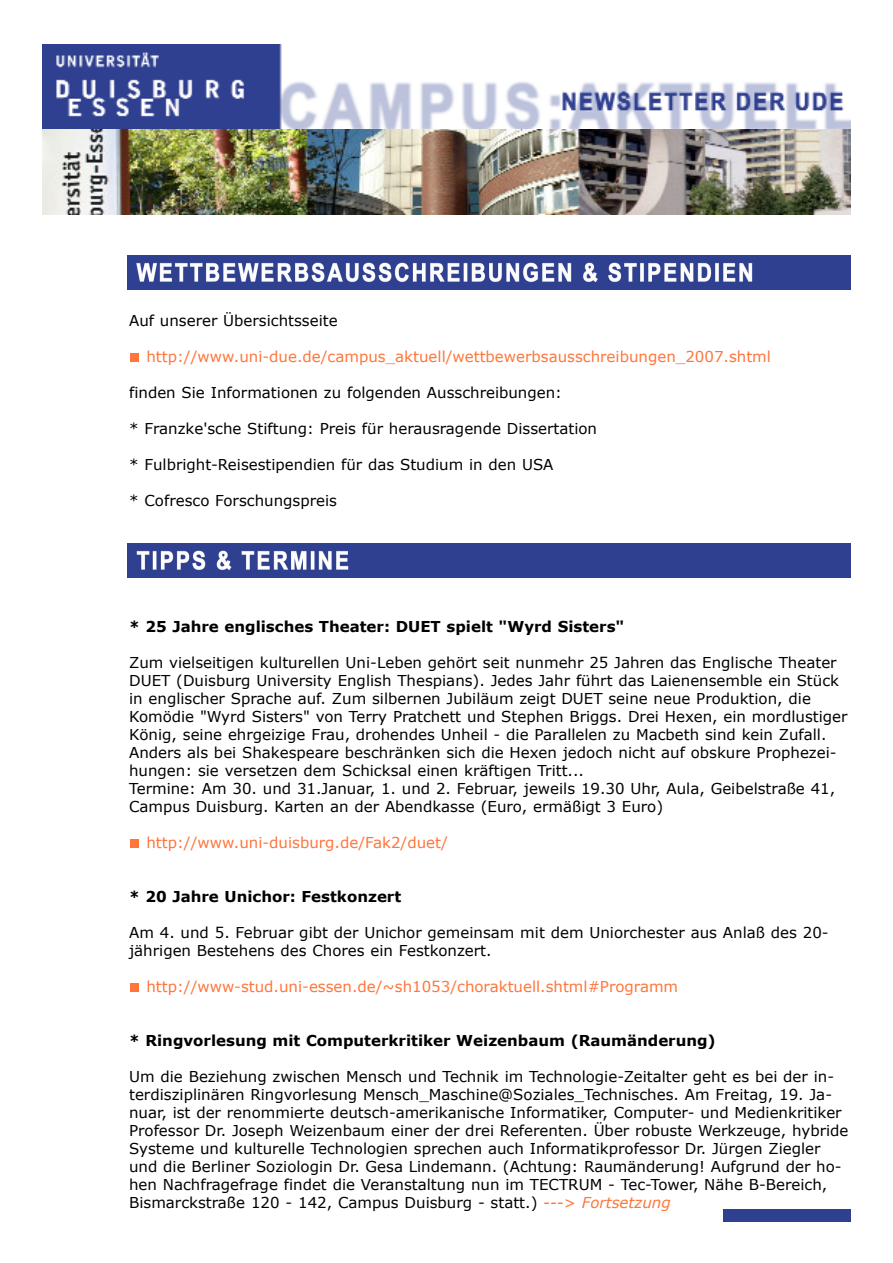
<style>
.page{position:relative;width:893px;height:1263px;background:#fff}
.page>*{position:absolute;margin:0;border:0;box-sizing:border-box;transform-origin:0 0}
.t1{font:15px/18px "Verdana";color:#000}
.t2{font:15px "Verdana";color:#ff753a}
.t3{font:700 15px "Verdana";color:#000}
.s1{font-style:italic;color:#ff753a}
</style>
<div class="page">
<img style="left:43px;top:44px;width:807px;height:85px">
<div style="left:131px;top:983px;width:8px;height:9px;background:#ff753a"></div>
<div style="left:131px;top:839px;width:8px;height:9px;background:#ff753a"></div>
<div style="left:131px;top:353px;width:8px;height:9px;background:#ff753a"></div>
<img style="left:43px;top:129px;width:807px;height:85px">
<div style="left:723px;top:1209px;width:127px;height:13px;background:#304090"></div>
<div style="left:128px;top:256px;width:722px;height:34px;background:#304090"></div>
<img style="left:136px;top:262px;width:617px;height:21px">
<div style="left:128px;top:544px;width:722px;height:34px;background:#304090"></div>
<img style="left:136px;top:550px;width:213px;height:21px">
<p class="t1" style="left:129px;top:311px;width:210px">Auf unserer Übersichtsseite</p>
<p class="t2" style="left:146px;top:346px;width:626px">http://www.uni-due.de/campus_aktuell/wettbewerbsausschreibungen_2007.shtml</p>
<p class="t1" style="left:129px;top:383px;width:434px">finden Sie Informationen zu folgenden Ausschreibungen:</p>
<p class="t1" style="left:129px;top:419px;width:469px">* Franzke'sche Stiftung: Preis für herausragende Dissertation</p>
<p class="t1" style="left:129px;top:455px;width:426px">* Fulbright-Reisestipendien für das Studium in den USA</p>
<p class="t1" style="left:129px;top:491px;width:209px">* Cofresco Forschungspreis</p>
<p class="t3" style="left:129px;top:616px;width:496px">* 25 Jahre englisches Theater: DUET spielt "Wyrd Sisters"</p>
<p class="t1" style="left:129px;top:653px;width:720px">Zum vielseitigen kulturellen Uni-Leben gehört seit nunmehr 25 Jahren das Englische Theater DUET (Duisburg University English Thespians). Jedes Jahr führt das Laienensemble ein Stück in englischer Sprache auf. Zum silbernen Jubiläum zeigt DUET seine neue Produktion, die Komödie "Wyrd Sisters" von Terry Pratchett und Stephen Briggs. Drei Hexen, ein mordlustiger König, seine ehrgeizige Frau, drohendes Unheil - die Parallelen zu Macbeth sind kein Zufall.<br>Anders als bei Shakespeare beschränken sich die Hexen jedoch nicht auf obskure Prophezei&shy;hungen: sie versetzen dem Schicksal einen kräftigen Tritt...<br>Termine: Am 30. und 31.Januar, 1. und 2. Februar, jeweils 19.30 Uhr, Aula, Geibelstraße 41, Campus Duisburg. Karten an der Abendkasse (Euro, ermäßigt 3 Euro)</p>
<p class="t2" style="left:146px;top:832px;width:303px">http://www.uni-duisburg.de/Fak2/duet/</p>
<p class="t3" style="left:129px;top:886px;width:273px">* 20 Jahre Unichor: Festkonzert</p>
<p class="t1" style="left:129px;top:923px;width:701px">Am 4. und 5. Februar gibt der Unichor gemeinsam mit dem Uniorchester aus Anlaß des 20- jährigen Bestehens des Chores ein Festkonzert.</p>
<p class="t2" style="left:146px;top:976px;width:533px">http://www-stud.uni-essen.de/~sh1053/choraktuell.shtml#Programm</p>
<p class="t3" style="left:129px;top:1030px;width:588px">* Ringvorlesung mit Computerkritiker Weizenbaum (Raumänderung)</p>
<p class="t1" style="left:129px;top:1067px;width:721px">Um die Beziehung zwischen Mensch und Technik im Technologie-Zeitalter geht es bei der in&shy;terdisziplinären Ringvorlesung Mensch_Maschine@Soziales_Technisches. Am Freitag, 19. Ja&shy;nuar, ist der renommierte deutsch-amerikanische Informatiker, Computer- und Medienkritiker Professor Dr. Joseph Weizenbaum einer der drei Referenten. Über robuste Werkzeuge, hybride Systeme und kulturelle Technologien sprechen auch Informatikprofessor Dr. Jürgen Ziegler und die Berliner Soziologin Dr. Gesa Lindemann. (Achtung: Raumänderung! Aufgrund der ho&shy;hen Nachfragefrage findet die Veranstaltung nun im TECTRUM - Tec-Tower, Nähe B-Bereich, Bismarckstraße 120 - 142, Campus Duisburg - statt.) <span class="s1">---&gt; Fortsetzung</span></p>
</div>
